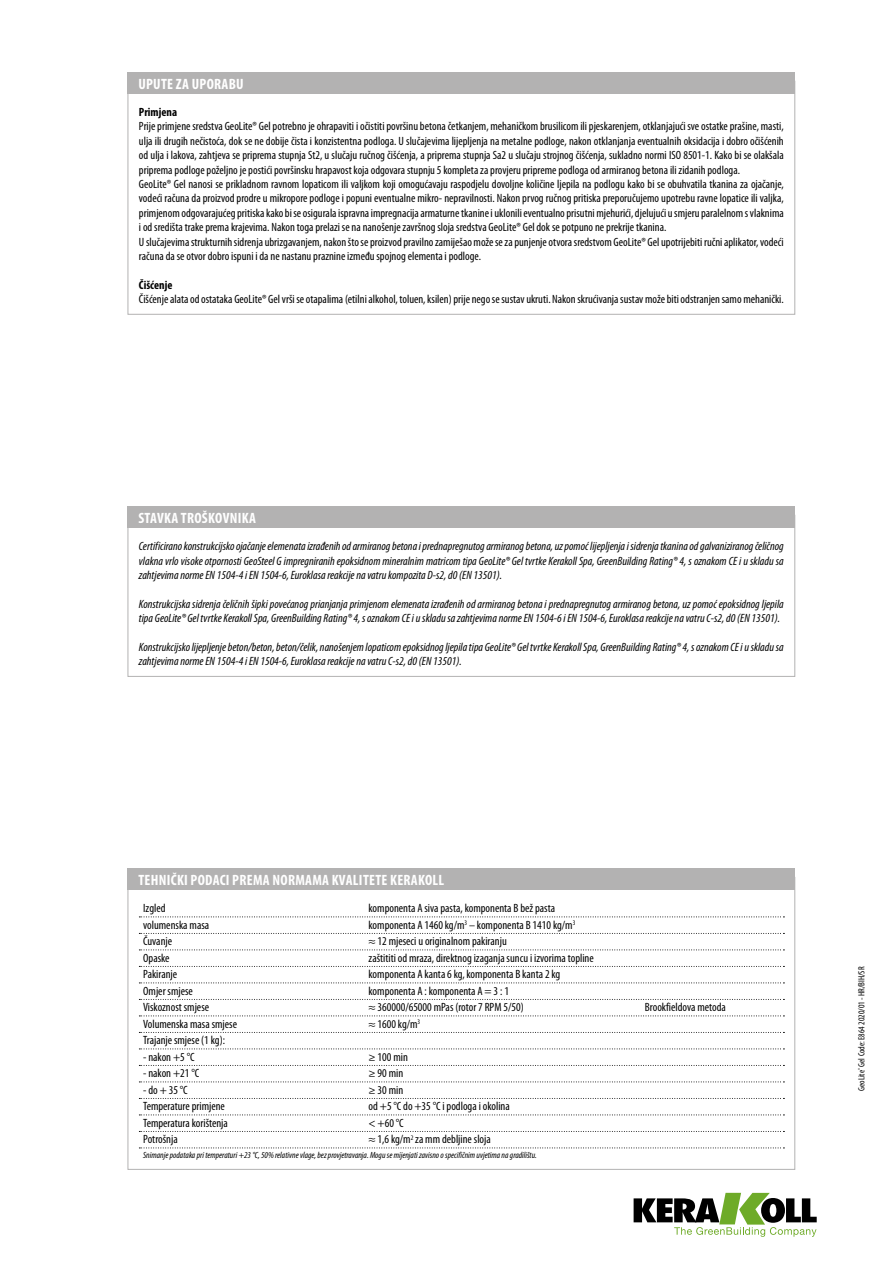
<style>
.page{position:relative;width:893px;height:1263px;background:#fff}
.page>*{position:absolute;margin:0;border:0;box-sizing:border-box;transform-origin:0 0}
.t1{font:700 condensed 15px "Myriad Pro";letter-spacing:.02em;color:#fff}
.t2{font:condensed 12px/14.4px "Myriad Pro";color:#000}
.t3{font:italic condensed 12px/14.4px "Myriad Pro";color:#000}
.t4{font:700 condensed 12px "Myriad Pro";color:#000}
.t5{font:italic condensed 9px "Myriad Pro";color:#000}
.t6{font:condensed 9px "Myriad Pro";color:#000}
</style>
<div class="page">
<svg style="left:634px;top:1193px;width:183px;height:44px"></svg>
<div style="left:128px;top:506px;width:667px;height:22px;background:#b3b2b2"></div>
<svg style="left:139px;top:916px;width:645px;height:1px"></svg>
<svg style="left:139px;top:933px;width:645px;height:1px"></svg>
<svg style="left:139px;top:949px;width:645px;height:1px"></svg>
<svg style="left:139px;top:966px;width:645px;height:1px"></svg>
<svg style="left:139px;top:982px;width:645px;height:1px"></svg>
<svg style="left:139px;top:999px;width:645px;height:1px"></svg>
<svg style="left:139px;top:1015px;width:645px;height:1px"></svg>
<svg style="left:139px;top:1032px;width:645px;height:1px"></svg>
<svg style="left:139px;top:1048px;width:645px;height:1px"></svg>
<svg style="left:139px;top:1065px;width:645px;height:1px"></svg>
<svg style="left:139px;top:1081px;width:645px;height:1px"></svg>
<svg style="left:139px;top:1098px;width:645px;height:1px"></svg>
<svg style="left:139px;top:1114px;width:645px;height:1px"></svg>
<svg style="left:139px;top:1131px;width:645px;height:1px"></svg>
<svg style="left:139px;top:1147px;width:645px;height:1px"></svg>
<div style="left:128px;top:868px;width:667px;height:22px;background:#b3b2b2"></div>
<div style="left:128px;top:72px;width:667px;height:22px;background:#b3b2b2"></div>
<p class="t1" style="left:138px;top:75px;width:107px">UPUTE ZA UPORABU</p>
<p class="t4" style="left:139px;top:105px;width:40px">Primjena</p>
<p class="t2" style="left:139px;top:120px;width:646px">Prije primjene sredstva GeoLite® Gel potrebno je ohrapaviti i očistiti površinu betona četkanjem, mehaničkom brusilicom ili pjeskarenjem, otklanjajući sve ostatke prašine, masti, ulja ili drugih nečistoća, dok se ne dobije čista i konzistentna podloga. U slučajevima lijepljenja na metalne podloge, nakon otklanjanja eventualnih oksidacija i dobro očišćenih od ulja i lakova, zahtjeva se priprema stupnja St2, u slučaju ručnog čišćenja, a priprema stupnja Sa2 u slučaju strojnog čišćenja, sukladno normi ISO 8501-1. Kako bi se olakšala priprema podloge poželjno je postići površinsku hrapavost koja odgovara stupnju 5 kompleta za provjeru pripreme podloga od armiranog betona ili zidanih podloga.<br>GeoLite® Gel nanosi se prikladnom ravnom lopaticom ili valjkom koji omogućavaju raspodjelu dovoljne količine ljepila na podlogu kako bi se obuhvatila tkanina za ojačanje, vodeći računa da proizvod prodre u mikropore podloge i popuni eventualne mikro- nepravilnosti. Nakon prvog ručnog pritiska preporučujemo upotrebu ravne lopatice ili valjka, primjenom odgovarajućeg pritiska kako bi se osigurala ispravna impregnacija armaturne tkanine i uklonili eventualno prisutni mjehurići, djelujući u smjeru paralelnom s vlaknima i od središta trake prema krajevima. Nakon toga prelazi se na nanošenje završnog sloja sredstva GeoLite® Gel dok se potpuno ne prekrije tkanina.<br>U slučajevima strukturnih sidrenja ubrizgavanjem, nakon što se proizvod pravilno zamiješao može se za punjenje otvora sredstvom GeoLite® Gel upotrijebiti ručni aplikator, vodeći računa da se otvor dobro ispuni i da ne nastanu praznine između spojnog elementa i podloge.</p>
<p class="t4" style="left:139px;top:278px;width:35px">Čišćenje</p>
<p class="t2" style="left:139px;top:292px;width:646px">Čišćenje alata od ostataka GeoLite® Gel vrši se otapalima (etilni alkohol, toluen, ksilen) prije nego se sustav ukruti. Nakon skrućivanja sustav može biti odstranjen samo mehanički.</p>
<p class="t1" style="left:138px;top:509px;width:119px">STAVKA TROŠKOVNIKA</p>
<p class="t3" style="left:139px;top:539px;width:646px;text-align:justify">Certificirano konstrukcijsko ojačanje elemenata izrađenih od armiranog betona i prednapregnutog armiranog betona, uz pomoć lijepljenja i sidrenja tkanina od galvaniziranog čeličnog vlakna vrlo visoke otpornosti GeoSteel G impregniranih epoksidnom mineralnim matricom tipa GeoLite® Gel tvrtke Kerakoll Spa, GreenBuilding Rating® 4, s oznakom CE i u skladu sa zahtjevima norme EN 1504-4 i EN 1504-6, Euroklasa reakcije na vatru kompozita D-s2, d0 (EN 13501).</p>
<p class="t3" style="left:139px;top:597px;width:646px">Konstrukcijska sidrenja čeličnih šipki povećanog prianjanja primjenom elemenata izrađenih od armiranog betona i prednapregnutog armiranog betona, uz pomoć epoksidnog ljepila tipa GeoLite® Gel tvrtke Kerakoll Spa, GreenBuilding Rating® 4, s oznakom CE i u skladu sa zahtjevima norme EN 1504-6 i EN 1504-6, Euroklasa reakcije na vatru C-s2, d0 (EN 13501).</p>
<p class="t3" style="left:139px;top:640px;width:646px">Konstrukcijsko lijepljenje beton/beton, beton/čelik, nanošenjem lopaticom epoksidnog ljepila tipa GeoLite® Gel tvrtke Kerakoll Spa, GreenBuilding Rating® 4, s oznakom CE i u skladu sa zahtjevima norme EN 1504-4 i EN 1504-6, Euroklasa reakcije na vatru C-s2, d0 (EN 13501).</p>
<p class="t1" style="left:138px;top:871px;width:307px">TEHNIČKI PODACI PREMA NORMAMA KVALITETE KERAKOLL</p>
<p class="t2" style="left:143px;top:901px;width:24px">Izgled</p>
<p class="t2" style="left:369px;top:901px;width:188px">komponenta A siva pasta, komponenta B bež pasta</p>
<p class="t2" style="left:143px;top:918px;width:67px">volumenska masa</p>
<p class="t2" style="left:369px;top:918px;width:208px">komponenta A 1460 kg/m<sup>3</sup> – komponenta B 1410 kg/m<sup>3</sup></p>
<p class="t2" style="left:143px;top:934px;width:30px">Čuvanje</p>
<p class="t2" style="left:369px;top:934px;width:140px">≈ 12 mjeseci u originalnom pakiranju</p>
<p class="t2" style="left:143px;top:951px;width:28px">Opaske</p>
<p class="t2" style="left:369px;top:951px;width:227px">zaštititi od mraza, direktnog izaganja suncu i izvorima topline</p>
<p class="t2" style="left:143px;top:967px;width:36px">Pakiranje</p>
<p class="t2" style="left:369px;top:967px;width:193px">komponenta A kanta 6 kg, komponenta B kanta 2 kg</p>
<p class="t2" style="left:143px;top:984px;width:51px">Omjer smjese</p>
<p class="t2" style="left:369px;top:984px;width:142px">komponenta A : komponenta A = 3 : 1</p>
<p class="t2" style="left:143px;top:1000px;width:67px">Viskoznost smjese</p>
<p class="t2" style="left:369px;top:1000px;width:157px">≈ 360000/65000 mPas (rotor 7 RPM 5/50)</p>
<p class="t2" style="left:645px;top:1000px;width:82px">Brookfieldova metoda</p>
<p class="t2" style="left:143px;top:1017px;width:95px">Volumenska masa smjese</p>
<p class="t2" style="left:369px;top:1017px;width:53px">≈ 1600 kg/m<sup>3</sup></p>
<p class="t2" style="left:143px;top:1033px;width:83px">Trajanje smjese (1 kg):</p>
<p class="t2" style="left:143px;top:1050px;width:53px">- nakon +5 °C</p>
<p class="t2" style="left:369px;top:1050px;width:41px">≥ 100 min</p>
<p class="t2" style="left:143px;top:1066px;width:57px">- nakon +21 °C</p>
<p class="t2" style="left:369px;top:1066px;width:36px">≥ 90 min</p>
<p class="t2" style="left:143px;top:1083px;width:46px">- do + 35 °C</p>
<p class="t2" style="left:369px;top:1083px;width:36px">≥ 30 min</p>
<p class="t2" style="left:143px;top:1099px;width:83px">Temperature primjene</p>
<p class="t2" style="left:369px;top:1099px;width:143px">od +5 °C do +35 °C i podloga i okolina</p>
<p class="t2" style="left:143px;top:1116px;width:86px">Temperatura korištenja</p>
<p class="t2" style="left:369px;top:1116px;width:37px">&lt; +60 °C</p>
<p class="t2" style="left:143px;top:1132px;width:36px">Potrošnja</p>
<p class="t2" style="left:369px;top:1132px;width:124px">≈ 1,6 kg/m<sup>2</sup> za mm debljine sloja</p>
<p class="t5" style="left:143px;top:1150px;width:395px">Snimanje podataka pri temperaturi +23 °C, 50% relativne vlage, bez provjetravanja. Mogu se mijenjati zavisno o specifičnim uvjetima na gradilištu.</p>
<p class="t6" style="left:856px;top:1091px;width:126px;rotate:-90deg">GeoLite<sup>®</sup> Gel Code: E864 2020/01 - HR/BIH/SR</p>
</div>
